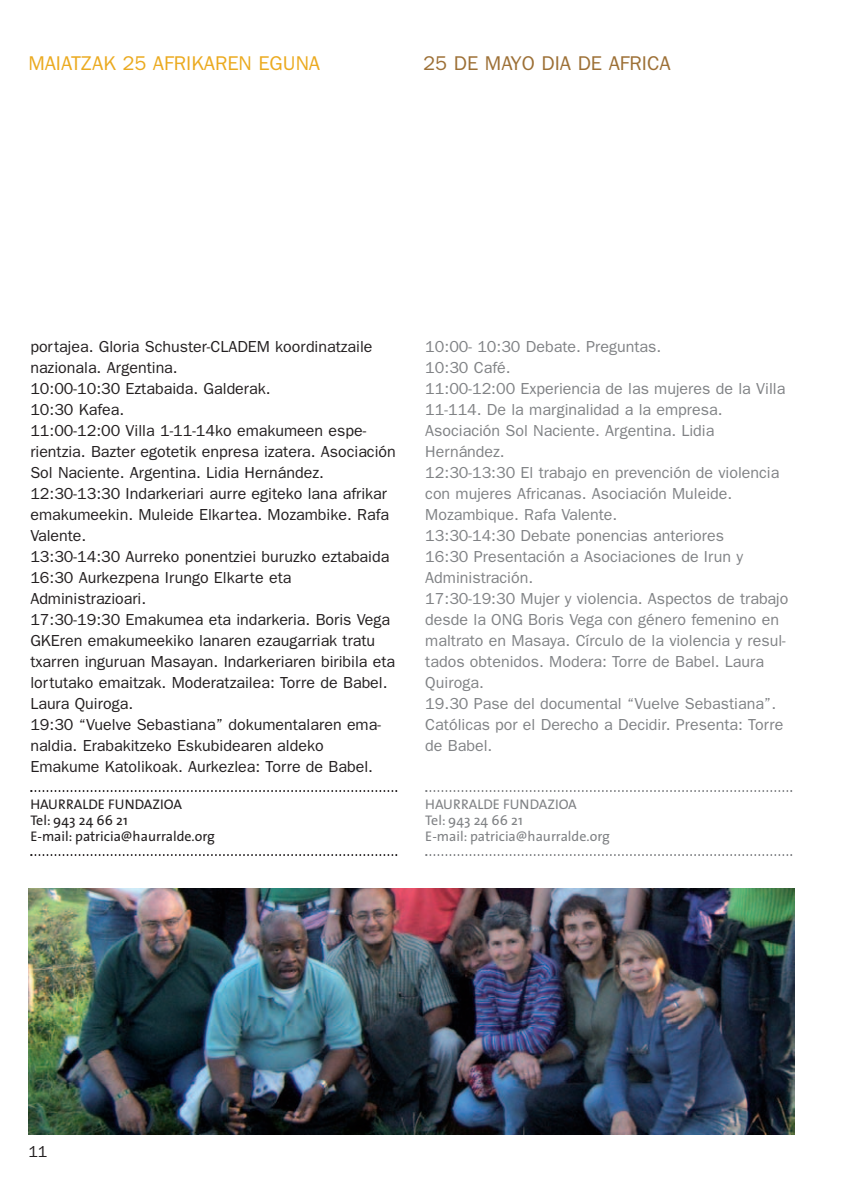
<style>
.page{position:relative;width:851px;height:1191px;background:#fff}
.page>*{position:absolute;margin:0;border:0;box-sizing:border-box;transform-origin:0 0}
.t1{font:20px "Franklin Gothic";color:#ebaa20}
.t2{font:20px "Franklin Gothic";color:#9d7036}
.t3{font:16px/21px "Franklin Gothic";color:#231f20}
.t4{font:16px/21px "Franklin Gothic";color:#808285}
.t5{font:14px/16px "The Sans";color:#231f20}
.t6{font:14px/16px "The Sans";color:#808285}
</style>
<div class="page">
<svg style="left:30px;top:790px;width:367px;height:2px"></svg>
<svg style="left:30px;top:854px;width:367px;height:2px"></svg>
<img style="left:28px;top:888px;width:766px;height:246px">
<svg style="left:425px;top:790px;width:367px;height:2px"></svg>
<svg style="left:425px;top:854px;width:367px;height:2px"></svg>
<p class="t1" style="left:28px;top:52px;width:293px">MAIATZAK 25 AFRIKAREN EGUNA</p>
<p class="t2" style="left:423px;top:52px;width:249px">25 DE MAYO DIA DE AFRICA</p>
<p class="t3" style="left:30px;top:336px;width:367px">portajea. Gloria Schuster-CLADEM koordinatzaile nazionala. Argentina.<br>10:00-10:30 Eztabaida. Galderak.<br>10:30 Kafea.<br>11:00-12:00 Villa 1-11-14ko emakumeen espe&shy;rientzia. Bazter egotetik enpresa izatera. Asociación Sol Naciente. Argentina. Lidia Hernández.<br>12:30-13:30 Indarkeriari aurre egiteko lana afrikar emakumeekin. Muleide Elkartea. Mozambike. Rafa Valente.<br>13:30-14:30 Aurreko ponentziei buruzko eztabaida 16:30 Aurkezpena Irungo Elkarte eta Administrazioari.<br>17:30-19:30 Emakumea eta indarkeria. Boris Vega GKEren emakumeekiko lanaren ezaugarriak tratu txarren inguruan Masayan. Indarkeriaren biribila eta lortutako emaitzak. Moderatzailea: Torre de Babel.<br>Laura Quiroga.<br>19:30 “Vuelve Sebastiana” dokumentalaren ema&shy;naldia. Erabakitzeko Eskubidearen aldeko Emakume Katolikoak. Aurkezlea: Torre de Babel.</p>
<p class="t5" style="left:30px;top:797px;width:186px">HAURRALDE FUNDAZIOA<br>Tel: 943 24 66 21<br>E-mail: patricia@haurralde.org</p>
<p class="t4" style="left:425px;top:336px;width:364px">10:00- 10:30 Debate. Preguntas.<br>10:30 Café.<br>11:00-12:00 Experiencia de las mujeres de la Villa 11-114. De la marginalidad a la empresa.<br>Asociación Sol Naciente. Argentina. Lidia Hernández.<br>12:30-13:30 El trabajo en prevención de violencia con mujeres Africanas. Asociación Muleide.<br>Mozambique. Rafa Valente.<br>13:30-14:30 Debate ponencias anteriores<br>16:30 Presentación a Asociaciones de Irun y Administración.<br>17:30-19:30 Mujer y violencia. Aspectos de trabajo desde la ONG Boris Vega con género femenino en maltrato en Masaya. Círculo de la violencia y resul&shy;tados obtenidos. Modera: Torre de Babel. Laura Quiroga.<br>19.30 Pase del documental “Vuelve Sebastiana”.<br>Católicas por el Derecho a Decidir. Presenta: Torre de Babel.</p>
<p class="t6" style="left:425px;top:797px;width:186px">HAURRALDE FUNDAZIOA<br>Tel: 943 24 66 21<br>E-mail: patricia@haurralde.org</p>
<p class="t3" style="left:28px;top:1140px;width:21px">11</p>
</div>
